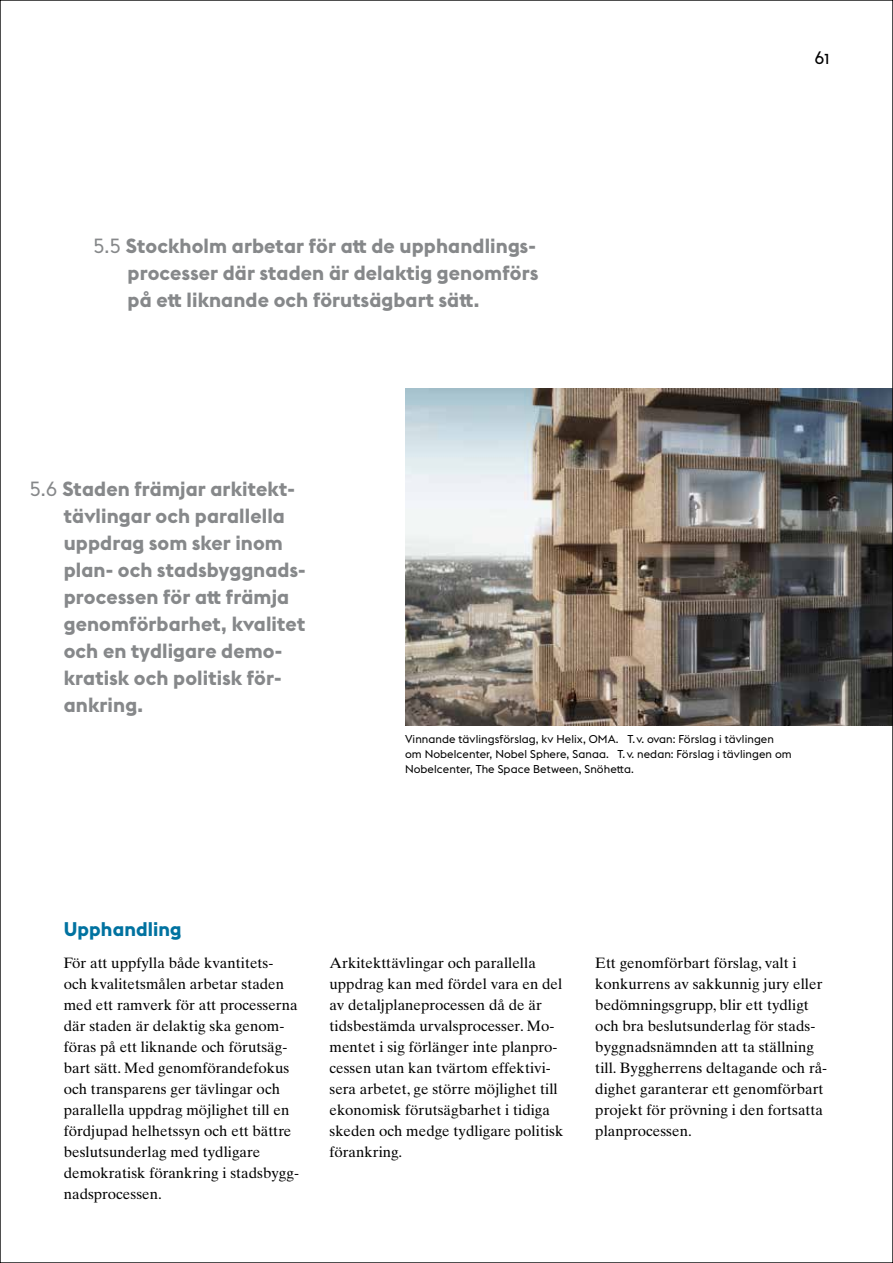
<style>
.page{position:relative;width:893px;height:1263px;background:#fff}
.page>*{position:absolute;margin:0;border:0;box-sizing:border-box;transform-origin:0 0}
.t1{font:700 20.25px/27px "Stockholm Type";letter-spacing:.005em;color:#86888a}
.t2{font:700 19.5px "Stockholm Type Display";letter-spacing:.005em;color:#0072a0}
.t3{font:18.75px "Stockholm Type";color:#000}
.t4{font:15px/21px "Times Ten LT Std";color:#000}
.t5{font:11.25px/15px "Stockholm Type";letter-spacing:.005em;color:#000}
.s1{font-weight:400}
</style>
<div class="page">
<img style="left:405px;top:388px;width:486px;height:337px">
<p class="t3" style="left:815px;top:44px;width:16px">61</p>
<h1 class="t1" style="left:128px;top:231px;width:413px;text-indent:-34px"><span class="s1">5.5</span> Stockholm arbetar för att de upphandlings&shy;processer där staden är delaktig genomförs på ett liknande och förutsägbart sätt.</h1>
<h1 class="t1" style="left:64px;top:474px;width:243px;text-indent:-34px"><span class="s1">5.6</span> Staden främjar arkitekt&shy;tävlingar och parallella uppdrag som sker inom plan- och stadsbyggnads&shy;processen för att främja genomförbarhet, kvalitet och en tydligare demo&shy;kratisk och politisk för&shy;ankring.</h1>
<h2 class="t2" style="left:64px;top:915px;width:119px">Upphandling</h2>
<p class="t5" style="left:405px;top:731px;width:388px">Vinnande tävlingsförslag, kv Helix, OMA. T. v. ovan: Förslag i tävlingen om Nobelcenter, Nobel Sphere, Sanaa. T. v. nedan: Förslag i tävlingen om<br>Nobelcenter, The Space Between, Snöhetta.</p>
<p class="t4" style="left:64px;top:952px;width:237px">För att uppfylla både kvantitets&shy;och kvalitetsmålen arbetar staden med ett ramverk för att processerna där staden är delaktig ska genom&shy;föras på ett liknande och förutsäg&shy;bart sätt. Med genomförandefokus och transparens ger tävlingar och parallella uppdrag möjlighet till en fördjupad helhetssyn och ett bättre beslutsunderlag med tydligare demokratisk förankring i stadsbygg&shy;nadsprocessen.</p>
<p class="t4" style="left:330px;top:952px;width:235px">Arkitekttävlingar och parallella uppdrag kan med fördel vara en del av detaljplaneprocessen då de är tidsbestämda urvalsprocesser. Mo&shy;mentet i sig förlänger inte planpro&shy;cessen utan kan tvärtom effektivi&shy;sera arbetet, ge större möjlighet till ekonomisk förutsägbarhet i tidiga skeden och medge tydligare politisk förankring.</p>
<p class="t4" style="left:595px;top:952px;width:233px">Ett genomförbart förslag, valt i konkurrens av sakkunnig jury eller bedömningsgrupp, blir ett tydligt och bra beslutsunderlag för stads&shy;byggnadsnämnden att ta ställning till. Byggherrens deltagande och rå&shy;dighet garanterar ett genomförbart projekt för prövning i den fortsatta planprocessen.</p>
</div>
